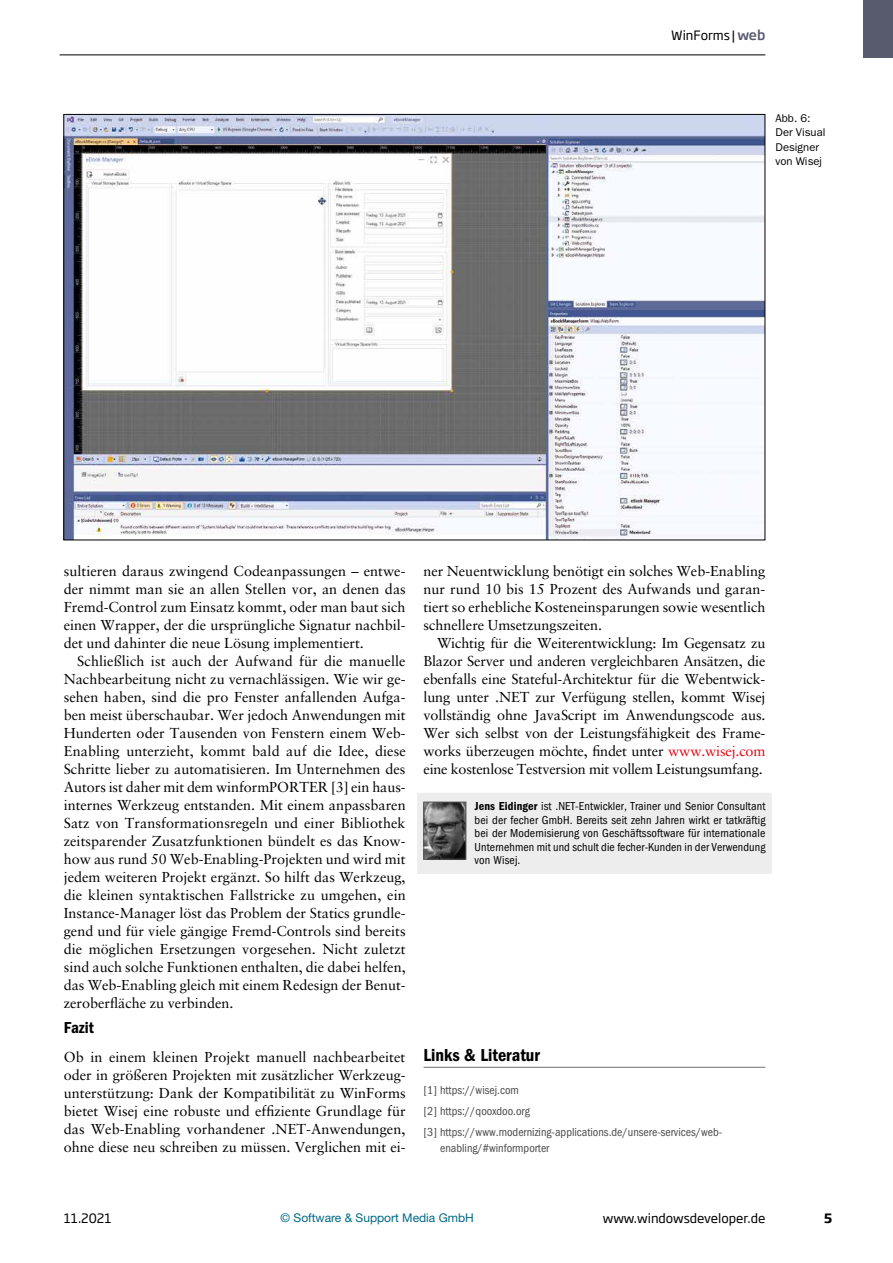
<style>
.page{position:relative;width:893px;height:1263px;background:#fff}
.page>*{position:absolute;margin:0;border:0;box-sizing:border-box;transform-origin:0 0}
.t1{font:18px "ITC Franklin Gothic Std Dm Cd";color:#000}
.t2{font:16.5px "ITC Franklin Gothic Std Dm Cd";color:#000}
.t3{font:14.4px/18px "Sabon LT Std";color:#000;text-align:justify}
.t4{font:12.75px "Soho Gothic Std";color:#000}
.t5{font:700 12.75px "Soho Gothic Std";color:#000}
.t6{font:condensed 12px/13.5px "ITC Franklin Gothic Std";letter-spacing:.01em;color:#000;text-align:justify}
.t7{font:condensed 12px/20.7px "ITC Franklin Gothic Std";color:#4a4a49}
.t8{font:12px "Helvetica Neue LT Std";color:#006885}
.t9{font:11.25px/14.2px "ITC Franklin Gothic Std";color:#000}
.s1{font-weight:500;font-size:13.5px;color:#585a6e}
.s2{color:#e30613}
.s3{font-family:"ITC Franklin Gothic Std Dm Cd";font-stretch:normal}
</style>
<div class="page">
<div style="left:417px;top:793px;width:355px;height:81px;background:#ededed"></div>
<img style="left:425px;top:804px;width:39px;height:53px">
<div style="left:423px;top:802px;width:43px;height:57px;border:1px solid #575756"></div>
<img style="left:65px;top:116px;width:698px;height:422px">
<hr style="left:423px;top:1067px;width:342px;height:1px;background:#706f6f">
<div style="left:863px;top:0;width:30px;height:58px;background:#585a6e"></div>
<hr style="left:60px;top:55px;width:705px;height:1px;background:#000">
<p class="t4" style="left:671px;top:28px;width:96px">WinForms |<span class="s1">web</span></p>
<p class="t9" style="left:776px;top:111px;width:51px">Abb. 6:<br>Der Visual<br>Designer von Wisej</p>
<p class="t3" style="left:64px;top:562px;width:344px">sultieren daraus zwingend Codeanpassungen – entwe&shy;der nimmt man sie an allen Stellen vor, an denen das Fremd-Control zum Einsatz kommt, oder man baut sich einen Wrapper, der die ursprüngliche Signatur nachbil&shy;det und dahinter die neue Lösung implementiert.</p>
<p class="t3" style="left:64px;top:652px;width:344px;text-indent:13px">Schließlich ist auch der Aufwand für die manuelle Nachbearbeitung nicht zu vernachlässigen. Wie wir ge&shy;sehen haben, sind die pro Fenster anfallenden Aufga&shy;ben meist überschaubar. Wer jedoch Anwendungen mit Hunderten oder Tausenden von Fenstern einem Web-Enabling unterzieht, kommt bald auf die Idee, diese Schritte lieber zu automatisieren. Im Unternehmen des Autors ist daher mit dem winformPORTER [3] ein haus&shy;internes Werkzeug entstanden. Mit einem anpassbaren Satz von Transformationsregeln und einer Bibliothek zeitsparender Zusatzfunktionen bündelt es das Know&shy;how aus rund 50 Web-Enabling-Projekten und wird mit jedem weiteren Projekt ergänzt. So hilft das Werkzeug, die kleinen syntaktischen Fallstricke zu umgehen, ein Instance-Manager löst das Problem der Statics grundle&shy;gend und für viele gängige Fremd-Controls sind bereits die möglichen Ersetzungen vorgesehen. Nicht zuletzt sind auch solche Funktionen enthalten, die dabei helfen, das Web-Enabling gleich mit einem Redesign der Benut&shy;zeroberfläche zu verbinden.</p>
<p class="t2" style="left:64px;top:1018px;width:32px">Fazit</p>
<p class="t3" style="left:64px;top:1048px;width:343px">Ob in einem kleinen Projekt manuell nachbearbeitet oder in größeren Projekten mit zusätzlicher Werkzeug&shy;unterstützung: Dank der Kompatibilität zu WinForms bietet Wisej eine robuste und effiziente Grundlage für das Web-Enabling vorhandener .NET-Anwendungen, ohne diese neu schreiben zu müssen. Verglichen mit ei-</p>
<p class="t3" style="left:423px;top:562px;width:343px">ner Neuentwicklung benötigt ein solches Web-Enabling nur rund 10 bis 15 Prozent des Aufwands und garan&shy;tiert so erhebliche Kosteneinsparungen sowie wesentlich schnellere Umsetzungszeiten.</p>
<p class="t3" style="left:423px;top:634px;width:344px;text-indent:13px">Wichtig für die Weiterentwicklung: Im Gegensatz zu Blazor Server und anderen vergleichbaren Ansätzen, die ebenfalls eine Stateful-Architektur für die Webentwick&shy;lung unter .NET zur Verfügung stellen, kommt Wisej vollständig ohne JavaScript im Anwendungscode aus.<br>Wer sich selbst von der Leistungsfähigkeit des Frame&shy;works überzeugen möchte, findet unter <span class="s2">www.wisej.com </span>eine kostenlose Testversion mit vollem Leistungsumfang.</p>
<p class="t6" style="left:475px;top:799px;width:292px"><span class="s3">Jens Eidinger</span> ist .NET-Entwickler, Trainer und Senior Consultant bei der fecher GmbH. Bereits seit zehn Jahren wirkt er tatkräftig bei der Modernisierung von Geschäftssoftware für internationale Unternehmen mit und schult die fecher-Kunden in der Verwendung von Wisej.</p>
<p class="t1" style="left:423px;top:1044px;width:118px">Links &amp; Literatur</p>
<p class="t7" style="left:423px;top:1080px;width:300px">[1] https://wisej.com<br>[2] https://qooxdoo.org<br>[3] https://www.modernizing-applications.de/unsere-services/web-</p>
<p class="t7" style="left:440px;top:1138px;width:111px">enabling/#winformporter</p>
<p class="t4" style="left:64px;top:1210px;width:49px">11.2021</p>
<p class="t8" style="left:281px;top:1210px;width:195px">© Software &amp; Support Media GmbH</p>
<p class="t4" style="left:603px;top:1210px;width:164px">www.windowsdeveloper.de</p>
<p class="t5" style="left:824px;top:1210px;width:10px">5</p>
</div>
